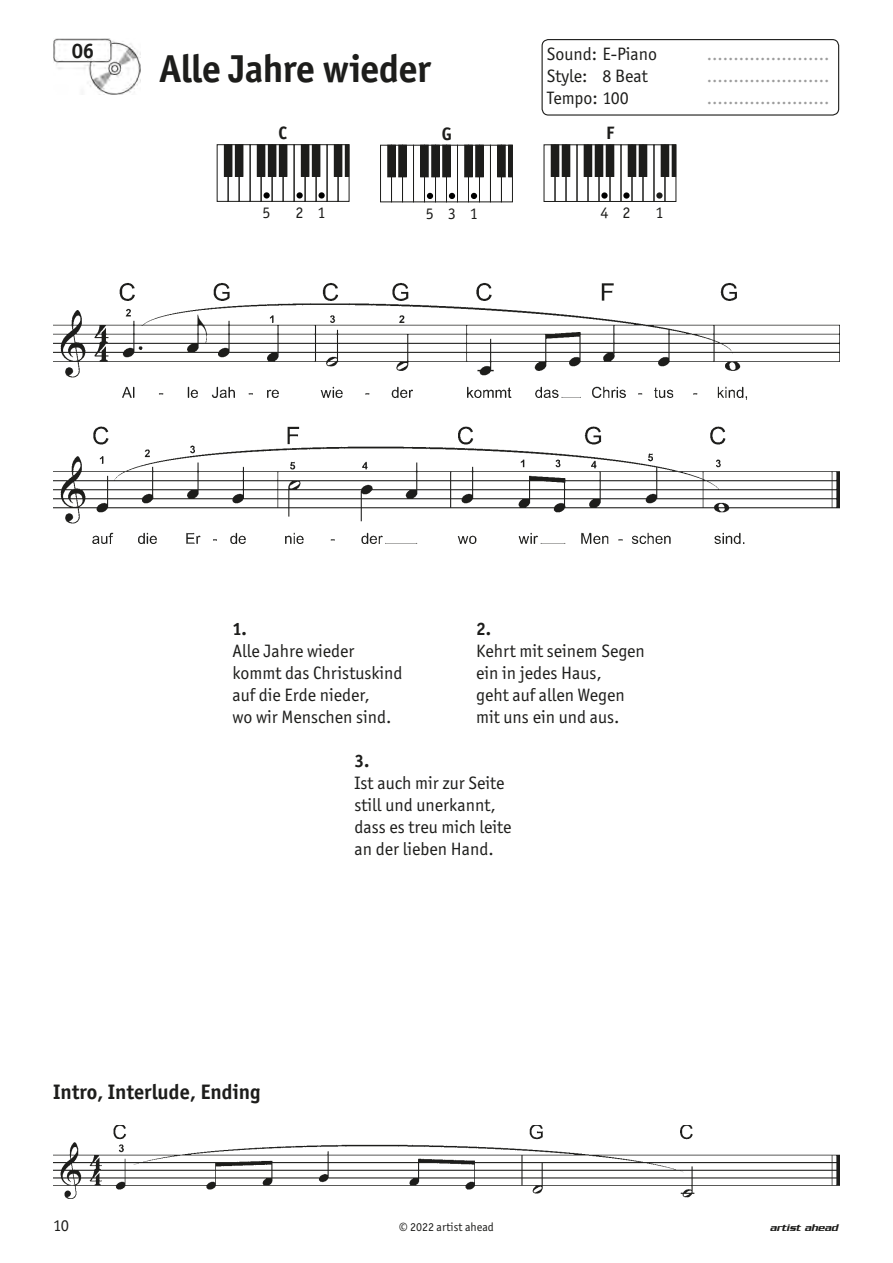
<style>
.page{position:relative;width:893px;height:1263px;background:#fff}
.page>*{position:absolute;margin:0;border:0;box-sizing:border-box;transform-origin:0 0}
.t1{font:700 39px "Officina Sans ITC Std";letter-spacing:-.015em;color:#1d1d1b}
.t2{font:700 21px "Officina Sans ITC Std";color:#1d1d1b}
.t3{font:18px/22px "Officina Sans ITC Std";color:#1d1d1b}
.t4{font:18px "Officina Sans ITC Std";color:#9d9d9d}
.t5{font:700 18px "Officina Sans ITC Std";color:#1d1d1b}
.t6{font:16.5px "Officina Sans ITC Std";color:#1d1d1b}
.t7{font:16.2px "Officina Sans ITC Std";color:#1d1d1b}
.t8{font:12px "Officina Sans ITC Std";color:#1d1d1b}
.t9{font:italic 500 10.5px "Serpentine";color:#1d1d1b}
</style>
<div class="page">
<img style="left:53px;top:39px;width:87px;height:55px">
<div style="left:542px;top:39px;width:297px;height:77px;border:1px solid #1d1d1b;border-radius:6px"></div>
<div style="left:228px;top:144px;width:11px;height:58px;border:1px solid #1d1d1b"></div>
<div style="left:239px;top:144px;width:11px;height:58px;border:1px solid #1d1d1b"></div>
<div style="left:250px;top:144px;width:11px;height:58px;border:1px solid #1d1d1b"></div>
<div style="left:261px;top:144px;width:11px;height:58px;border:1px solid #1d1d1b"></div>
<svg style="left:263px;top:192px;width:7px;height:7px"></svg>
<div style="left:272px;top:144px;width:11px;height:58px;border:1px solid #1d1d1b"></div>
<div style="left:283px;top:144px;width:11px;height:58px;border:1px solid #1d1d1b"></div>
<div style="left:294px;top:144px;width:11px;height:58px;border:1px solid #1d1d1b"></div>
<svg style="left:296px;top:192px;width:7px;height:7px"></svg>
<div style="left:305px;top:144px;width:11px;height:58px;border:1px solid #1d1d1b"></div>
<div style="left:316px;top:144px;width:11px;height:58px;border:1px solid #1d1d1b"></div>
<svg style="left:318px;top:192px;width:7px;height:7px"></svg>
<div style="left:224px;top:145px;width:8px;height:31px;background:#1d1d1b"></div>
<div style="left:224px;top:144px;width:8px;height:33px;border:1px solid #1d1d1b"></div>
<div style="left:235px;top:145px;width:8px;height:31px;background:#1d1d1b"></div>
<div style="left:235px;top:144px;width:8px;height:33px;border:1px solid #1d1d1b"></div>
<div style="left:257px;top:145px;width:8px;height:31px;background:#1d1d1b"></div>
<div style="left:257px;top:144px;width:8px;height:33px;border:1px solid #1d1d1b"></div>
<div style="left:268px;top:145px;width:8px;height:31px;background:#1d1d1b"></div>
<div style="left:268px;top:144px;width:8px;height:33px;border:1px solid #1d1d1b"></div>
<div style="left:279px;top:145px;width:8px;height:31px;background:#1d1d1b"></div>
<div style="left:279px;top:144px;width:8px;height:33px;border:1px solid #1d1d1b"></div>
<div style="left:301px;top:145px;width:8px;height:31px;background:#1d1d1b"></div>
<div style="left:301px;top:144px;width:8px;height:33px;border:1px solid #1d1d1b"></div>
<div style="left:312px;top:145px;width:8px;height:31px;background:#1d1d1b"></div>
<div style="left:312px;top:144px;width:8px;height:33px;border:1px solid #1d1d1b"></div>
<div style="left:327px;top:144px;width:11px;height:58px;border:1px solid #1d1d1b"></div>
<div style="left:338px;top:144px;width:11px;height:58px;border:1px solid #1d1d1b"></div>
<div style="left:334px;top:145px;width:8px;height:31px;background:#1d1d1b"></div>
<div style="left:334px;top:144px;width:8px;height:33px;border:1px solid #1d1d1b"></div>
<div style="left:345px;top:144px;width:4px;height:33px;border:1px solid #1d1d1b"></div>
<div style="left:380px;top:145px;width:12px;height:57px;border:1px solid #1d1d1b"></div>
<div style="left:391px;top:145px;width:12px;height:57px;border:1px solid #1d1d1b"></div>
<div style="left:402px;top:145px;width:12px;height:57px;border:1px solid #1d1d1b"></div>
<div style="left:413px;top:145px;width:12px;height:57px;border:1px solid #1d1d1b"></div>
<div style="left:424px;top:145px;width:12px;height:57px;border:1px solid #1d1d1b"></div>
<svg style="left:427px;top:193px;width:6px;height:6px"></svg>
<div style="left:435px;top:145px;width:12px;height:57px;border:1px solid #1d1d1b"></div>
<div style="left:446px;top:145px;width:12px;height:57px;border:1px solid #1d1d1b"></div>
<svg style="left:449px;top:193px;width:6px;height:6px"></svg>
<div style="left:457px;top:145px;width:12px;height:57px;border:1px solid #1d1d1b"></div>
<div style="left:468px;top:145px;width:12px;height:57px;border:1px solid #1d1d1b"></div>
<svg style="left:471px;top:193px;width:6px;height:6px"></svg>
<div style="left:479px;top:145px;width:12px;height:57px;border:1px solid #1d1d1b"></div>
<div style="left:388px;top:145px;width:7px;height:32px;background:#1d1d1b"></div>
<div style="left:387px;top:145px;width:9px;height:32px;border:1px solid #1d1d1b"></div>
<div style="left:399px;top:145px;width:7px;height:32px;background:#1d1d1b"></div>
<div style="left:398px;top:145px;width:9px;height:32px;border:1px solid #1d1d1b"></div>
<div style="left:421px;top:145px;width:7px;height:32px;background:#1d1d1b"></div>
<div style="left:420px;top:145px;width:9px;height:32px;border:1px solid #1d1d1b"></div>
<div style="left:432px;top:145px;width:7px;height:32px;background:#1d1d1b"></div>
<div style="left:431px;top:145px;width:9px;height:32px;border:1px solid #1d1d1b"></div>
<div style="left:443px;top:145px;width:7px;height:32px;background:#1d1d1b"></div>
<div style="left:442px;top:145px;width:9px;height:32px;border:1px solid #1d1d1b"></div>
<div style="left:465px;top:145px;width:7px;height:32px;background:#1d1d1b"></div>
<div style="left:464px;top:145px;width:9px;height:32px;border:1px solid #1d1d1b"></div>
<div style="left:476px;top:145px;width:7px;height:32px;background:#1d1d1b"></div>
<div style="left:475px;top:145px;width:9px;height:32px;border:1px solid #1d1d1b"></div>
<div style="left:490px;top:145px;width:12px;height:57px;border:1px solid #1d1d1b"></div>
<div style="left:501px;top:145px;width:12px;height:57px;border:1px solid #1d1d1b"></div>
<div style="left:498px;top:145px;width:7px;height:32px;background:#1d1d1b"></div>
<div style="left:497px;top:145px;width:9px;height:32px;border:1px solid #1d1d1b"></div>
<div style="left:508px;top:145px;width:4px;height:32px;border:1px solid #1d1d1b"></div>
<div style="left:555px;top:144px;width:11px;height:58px;border:1px solid #1d1d1b"></div>
<div style="left:566px;top:144px;width:11px;height:58px;border:1px solid #1d1d1b"></div>
<div style="left:577px;top:144px;width:11px;height:58px;border:1px solid #1d1d1b"></div>
<div style="left:588px;top:144px;width:11px;height:58px;border:1px solid #1d1d1b"></div>
<div style="left:599px;top:144px;width:11px;height:58px;border:1px solid #1d1d1b"></div>
<svg style="left:601px;top:192px;width:7px;height:7px"></svg>
<div style="left:610px;top:144px;width:11px;height:58px;border:1px solid #1d1d1b"></div>
<div style="left:621px;top:144px;width:11px;height:58px;border:1px solid #1d1d1b"></div>
<svg style="left:623px;top:192px;width:7px;height:7px"></svg>
<div style="left:632px;top:144px;width:11px;height:58px;border:1px solid #1d1d1b"></div>
<div style="left:643px;top:144px;width:11px;height:58px;border:1px solid #1d1d1b"></div>
<div style="left:551px;top:145px;width:8px;height:31px;background:#1d1d1b"></div>
<div style="left:551px;top:144px;width:8px;height:33px;border:1px solid #1d1d1b"></div>
<div style="left:562px;top:145px;width:8px;height:31px;background:#1d1d1b"></div>
<div style="left:562px;top:144px;width:8px;height:33px;border:1px solid #1d1d1b"></div>
<div style="left:584px;top:145px;width:8px;height:31px;background:#1d1d1b"></div>
<div style="left:584px;top:144px;width:8px;height:33px;border:1px solid #1d1d1b"></div>
<div style="left:595px;top:145px;width:8px;height:31px;background:#1d1d1b"></div>
<div style="left:595px;top:144px;width:8px;height:33px;border:1px solid #1d1d1b"></div>
<div style="left:606px;top:145px;width:8px;height:31px;background:#1d1d1b"></div>
<div style="left:606px;top:144px;width:8px;height:33px;border:1px solid #1d1d1b"></div>
<div style="left:628px;top:145px;width:8px;height:31px;background:#1d1d1b"></div>
<div style="left:628px;top:144px;width:8px;height:33px;border:1px solid #1d1d1b"></div>
<div style="left:639px;top:145px;width:8px;height:31px;background:#1d1d1b"></div>
<div style="left:639px;top:144px;width:8px;height:33px;border:1px solid #1d1d1b"></div>
<div style="left:654px;top:144px;width:11px;height:58px;border:1px solid #1d1d1b"></div>
<svg style="left:656px;top:192px;width:7px;height:7px"></svg>
<div style="left:661px;top:145px;width:8px;height:31px;background:#1d1d1b"></div>
<div style="left:661px;top:144px;width:8px;height:33px;border:1px solid #1d1d1b"></div>
<div style="left:672px;top:144px;width:4px;height:33px;border:1px solid #1d1d1b"></div>
<img style="left:53px;top:283px;width:786px;height:261px">
<img style="left:53px;top:1125px;width:787px;height:74px">
<p class="t2" style="left:72px;top:38px;width:24px">06</p>
<h1 class="t1" style="left:159px;top:45px;width:273px">Alle Jahre wieder</h1>
<p class="t5" style="left:278px;top:122px;width:10px">C</p>
<p class="t5" style="left:442px;top:122px;width:12px">G</p>
<p class="t7" style="left:263px;top:203px;width:10px">5</p>
<p class="t7" style="left:296px;top:203px;width:32px">2 1</p>
<p class="t7" style="left:448px;top:204px;width:10px">3</p>
<p class="t7" style="left:426px;top:204px;width:10px">5</p>
<p class="t7" style="left:470px;top:204px;width:10px">1</p>
<p class="t3" style="left:547px;top:43px;width:112px">Sound: E-Piano</p>
<p class="t4" style="left:707px;top:44px;width:124px">.......................</p>
<p class="t3" style="left:547px;top:65px;width:102px">Style: 8 Beat</p>
<p class="t4" style="left:707px;top:66px;width:124px">.......................</p>
<p class="t3" style="left:547px;top:87px;width:83px">Tempo: 100</p>
<p class="t4" style="left:707px;top:88px;width:124px">.......................</p>
<p class="t5" style="left:606px;top:122px;width:10px">F</p>
<p class="t7" style="left:622px;top:203px;width:10px">2</p>
<p class="t7" style="left:600px;top:203px;width:10px">4</p>
<p class="t7" style="left:655px;top:203px;width:10px">1</p>
<p class="t5" style="left:232px;top:617px;width:16px">1.</p>
<p class="t3" style="left:232px;top:639px;width:172px">Alle Jahre wieder kommt das Christuskind auf die Erde nieder,<br>wo wir Menschen sind.</p>
<p class="t5" style="left:476px;top:617px;width:16px">2.</p>
<p class="t3" style="left:476px;top:639px;width:170px">Kehrt mit seinem Segen ein in jedes Haus,<br>geht auf allen Wegen mit uns ein und aus.</p>
<p class="t5" style="left:354px;top:750px;width:16px">3.</p>
<p class="t3" style="left:354px;top:772px;width:159px">Ist auch mir zur Seite still und unerkannt, dass es treu mich leite an der lieben Hand.</p>
<p class="t2" style="left:53px;top:1078px;width:209px">Intro, Interlude, Ending</p>
<p class="t6" style="left:53px;top:1216px;width:17px">10</p>
<p class="t9" style="left:770px;top:1222px;width:69px">artist ahead</p>
<p class="t8" style="left:399px;top:1220px;width:96px">© 2022 artist ahead</p>
</div>
